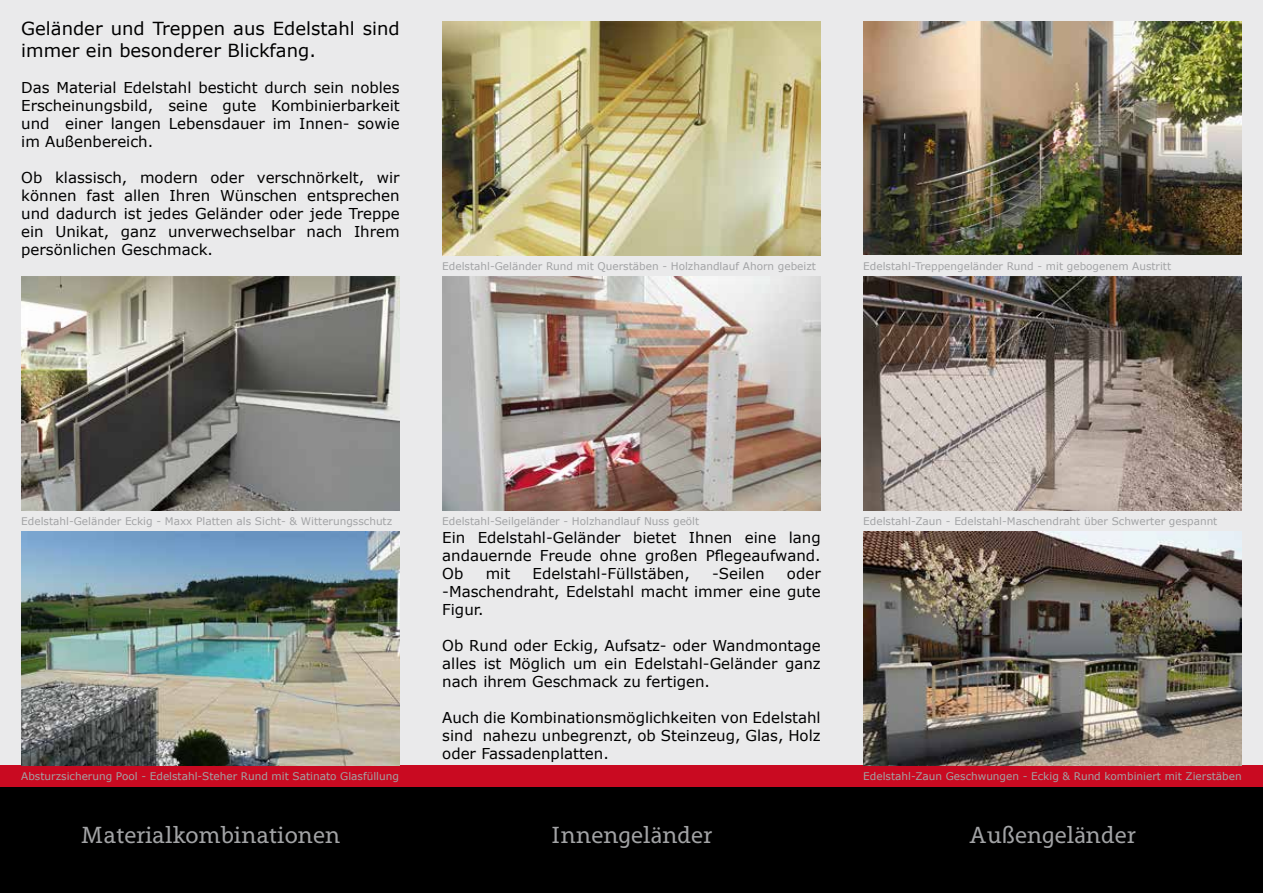
<style>
.page{position:relative;width:1263px;height:893px;background:#fff}
.page>*{position:absolute;margin:0;border:0;box-sizing:border-box;transform-origin:0 0}
.t1{font:24px "Grandesign Neue Serif";color:#a2a3a5}
.t2{font:18px/21.6px "Verdana";color:#000}
.t3{font:15px/18px "Verdana";color:#000;text-align:justify}
.t4{font:10.5px "Verdana";color:#a2a3a5}
</style>
<div class="page">
<div style="left:0;top:0;width:1263px;height:765px;background:#eaeaeb"></div>
<div style="left:0;top:787px;width:1263px;height:106px;background:#000"></div>
<div style="left:0;top:765px;width:1263px;height:22px;background:#c90a21"></div>
<img style="left:442px;top:276px;width:379px;height:234px">
<img style="left:863px;top:276px;width:379px;height:234px">
<img style="left:863px;top:531px;width:379px;height:234px">
<img style="left:863px;top:21px;width:379px;height:234px">
<img style="left:442px;top:21px;width:379px;height:234px">
<img style="left:21px;top:276px;width:379px;height:234px">
<img style="left:21px;top:531px;width:379px;height:234px">
<p class="t2" style="left:21px;top:17px;width:380px">Geländer und Treppen aus Edelstahl sind immer ein besonderer Blickfang.</p>
<p class="t3" style="left:21px;top:78px;width:380px">Das Material Edelstahl besticht durch sein nobles Erscheinungsbild, seine gute Kombinierbarkeit und einer langen Lebensdauer im Innen- sowie im Außenbereich.</p>
<p class="t3" style="left:21px;top:168px;width:380px">Ob klassisch, modern oder verschnörkelt, wir können fast allen Ihren Wünschen entsprechen und dadurch ist jedes Geländer oder jede Treppe ein Unikat, ganz unverwechselbar nach Ihrem persönlichen Geschmack.</p>
<p class="t4" style="left:442px;top:259px;width:375px">Edelstahl-Geländer Rund mit Querstäben - Holzhandlauf Ahorn gebeizt</p>
<p class="t4" style="left:863px;top:259px;width:309px">Edelstahl-Treppengeländer Rund - mit gebogenem Austritt</p>
<p class="t4" style="left:21px;top:514px;width:372px">Edelstahl-Geländer Eckig - Maxx Platten als Sicht- &amp; Witterungsschutz</p>
<p class="t4" style="left:442px;top:514px;width:259px">Edelstahl-Seilgeländer - Holzhandlauf Nuss geölt</p>
<p class="t4" style="left:863px;top:514px;width:356px">Edelstahl-Zaun - Edelstahl-Maschendraht über Schwerter gespannt</p>
<p class="t3" style="left:442px;top:528px;width:380px">Ein Edelstahl-Geländer bietet Ihnen eine lang andauernde Freude ohne großen Pflegeaufwand.<br>Ob</p>
<p class="t3" style="left:442px;top:564px;width:380px;text-indent:345px">oder -Maschendraht, Edelstahl macht immer eine gute Figur.</p>
<p class="t3" style="left:442px;top:636px;width:380px">Ob Rund oder Eckig, Aufsatz- oder Wandmontage alles ist Möglich um ein Edelstahl-Geländer ganz nach ihrem Geschmack zu fertigen.</p>
<p class="t3" style="left:442px;top:708px;width:380px">Auch die Kombinationsmöglichkeiten von Edelstahl sind nahezu unbegrenzt, ob Steinzeug, Glas, Holz oder Fassadenplatten.</p>
<p class="t3" style="left:486px;top:564px;width:26px">mit</p>
<p class="t3" style="left:532px;top:564px;width:159px">Edelstahl-Füllstäben,</p>
<p class="t3" style="left:712px;top:564px;width:54px">-Seilen</p>
<p class="t4" style="left:21px;top:769px;width:379px">Absturzsicherung Pool - Edelstahl-Steher Rund mit Satinato Glasfüllung</p>
<p class="t4" style="left:863px;top:769px;width:380px">Edelstahl-Zaun Geschwungen - Eckig &amp; Rund kombiniert mit Zierstäben</p>
<h1 class="t1" style="left:81px;top:821px;width:261px">Materialkombinationen</h1>
<h1 class="t1" style="left:551px;top:821px;width:163px">Innengeländer</h1>
<h1 class="t1" style="left:969px;top:821px;width:168px">Außengeländer</h1>
</div>
